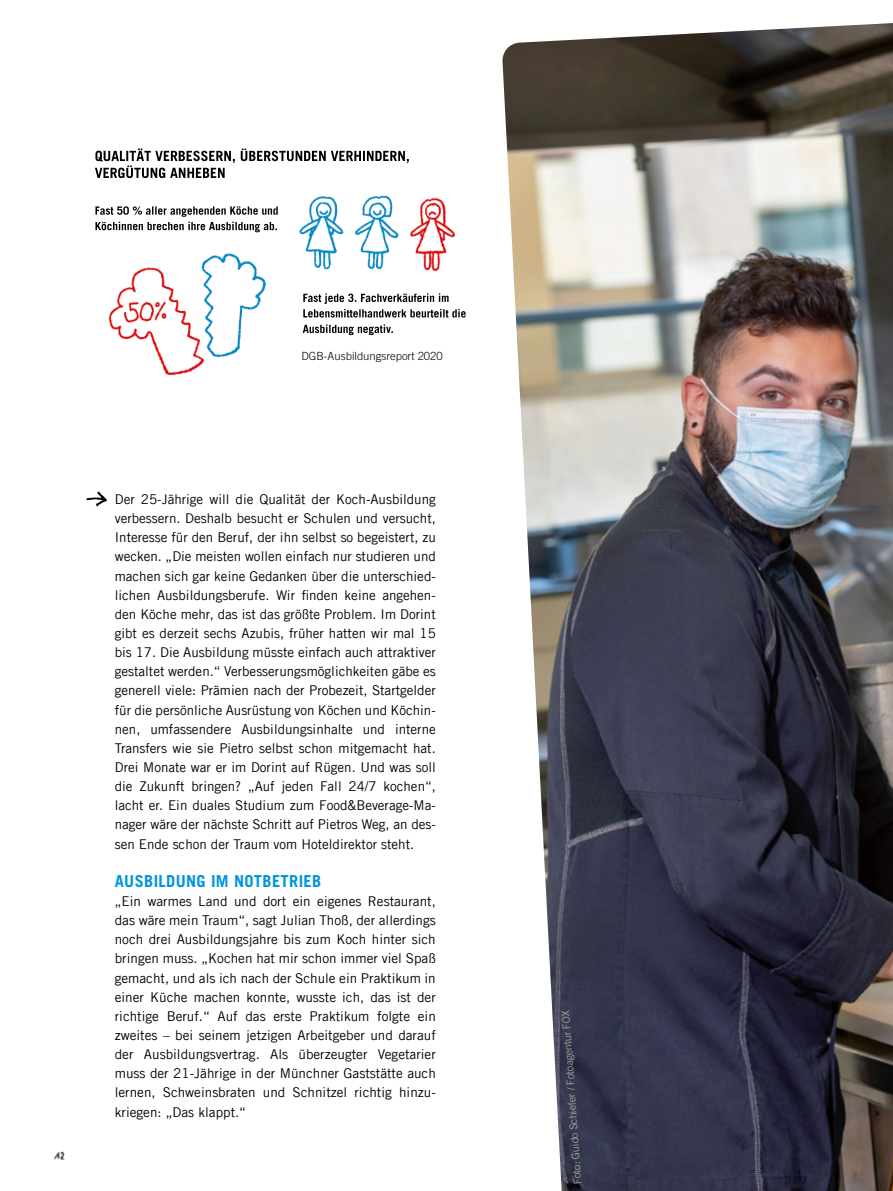
<style>
.page{position:relative;width:893px;height:1191px;background:#fff}
.page>*{position:absolute;margin:0;border:0;box-sizing:border-box;transform-origin:0 0}
.t1{font:700 16.5px "Trade Gothic LT Com";letter-spacing:.02em;color:#0095db}
.t2{font:13.5px/19.2px "Trade Gothic LT Com";color:#000;text-align:justify}
.t3{font:300 11.25px "Trade Gothic LT Com";color:#000}
.t4{font:300 10.5px "Trade Gothic LT Com";color:#b9b6a9}
</style>
<div class="page">
<img style="left:502px;top:23px;width:391px;height:1168px">
<img style="left:86px;top:491px;width:21px;height:16px">
<img style="left:54px;top:1152px;width:11px;height:8px">
<img style="left:108px;top:232px;width:158px;height:144px">
<img style="left:299px;top:195px;width:166px;height:141px">
<svg style="left:95px;top:148px;width:314px;height:30px"></svg>
<svg style="left:95px;top:206px;width:183px;height:26px"></svg>
<svg style="left:303px;top:324px;width:90px;height:11px"></svg>
<svg style="left:303px;top:293px;width:163px;height:24px"></svg>
<p class="t3" style="left:301px;top:350px;width:143px">DGB-Ausbildungsreport 2020</p>
<p class="t2" style="left:115px;top:489px;width:323px">Der 25-Jährige will die Qualität der Koch-Ausbildung verbessern. Deshalb besucht er Schulen und versucht, Interesse für den Beruf, der ihn selbst so begeistert, zu wecken. „Die meisten wollen einfach nur studieren und machen sich gar keine Gedanken über die unterschied&shy;lichen Ausbildungsberufe. Wir finden keine angehen&shy;den Köche mehr, das ist das größte Problem. Im Dorint gibt es derzeit sechs Azubis, früher hatten wir mal 15 bis 17. Die Ausbildung müsste einfach auch attraktiver gestaltet werden.“ Verbesserungsmöglichkeiten gäbe es generell viele: Prämien nach der Probezeit, Startgelder für die persönliche Ausrüstung von Köchen und Köchin&shy;nen, umfassendere Ausbildungsinhalte und interne Transfers wie sie Pietro selbst schon mitgemacht hat.<br>Drei Monate war er im Dorint auf Rügen. Und was soll die Zukunft bringen? „Auf jeden Fall 24/7 kochen“, lacht er. Ein duales Studium zum Food&amp;Beverage-Ma&shy;nager wäre der nächste Schritt auf Pietros Weg, an des&shy;sen Ende schon der Traum vom Hoteldirektor steht.</p>
<p class="t1" style="left:115px;top:871px;width:208px">AUSBILDUNG IM NOTBETRIEB</p>
<p class="t2" style="left:115px;top:891px;width:323px">„Ein warmes Land und dort ein eigenes Restaurant, das wäre mein Traum“, sagt Julian Thoß, der allerdings noch drei Ausbildungsjahre bis zum Koch hinter sich bringen muss. „Kochen hat mir schon immer viel Spaß gemacht, und als ich nach der Schule ein Praktikum in einer Küche machen konnte, wusste ich, das ist der richtige Beruf.“ Auf das erste Praktikum folgte ein zweites – bei seinem jetzigen Arbeitgeber und darauf der Ausbildungsvertrag. Als überzeugter Vegetarier muss der 21-Jährige in der Münchner Gaststätte auch lernen, Schweinsbraten und Schnitzel richtig hinzu&shy;kriegen: „Das klappt.“</p>
<p class="t4" style="left:571px;top:1184px;width:175px;rotate:-94deg">Foto: Guido Schiefer / Fotoagentur FOX</p>
</div>
